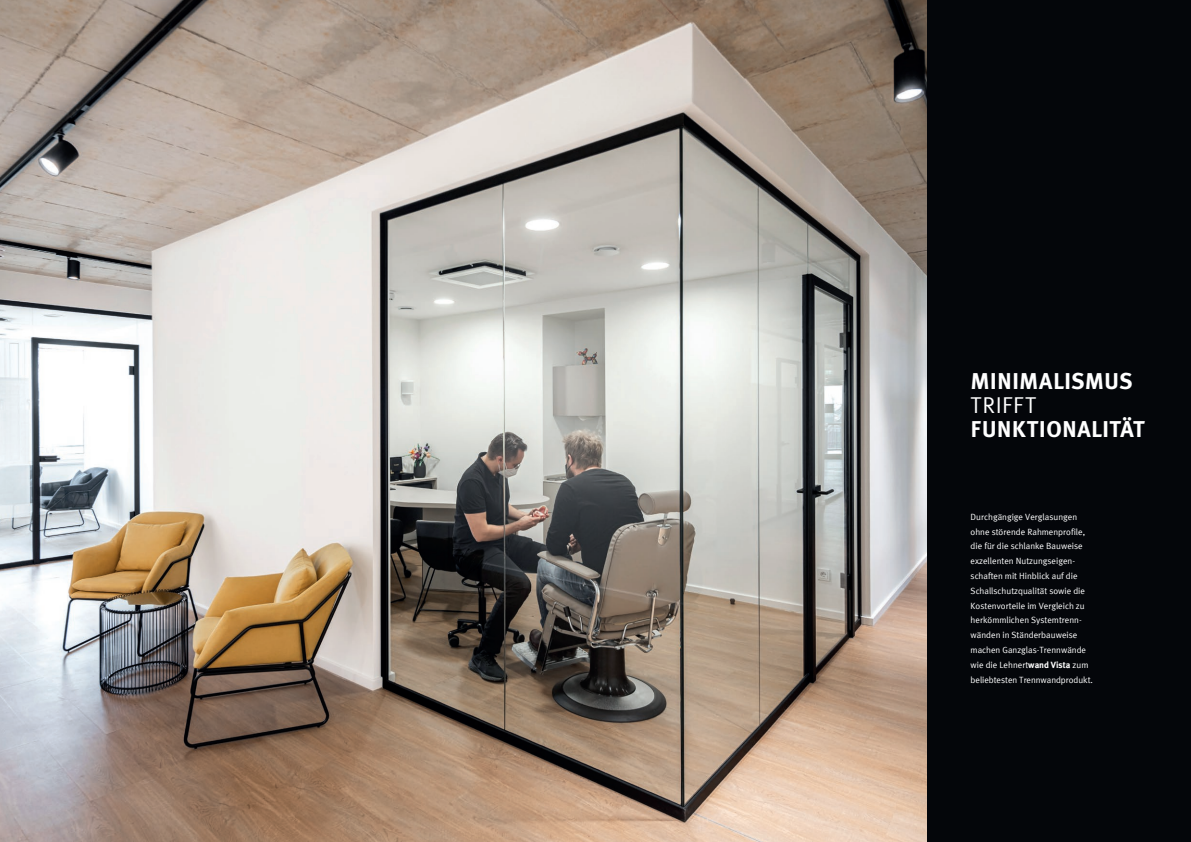
<style>
.page{position:relative;width:1191px;height:842px;background:#fff}
.page>*{position:absolute;margin:0;border:0;box-sizing:border-box;transform-origin:0 0}
.t1{font:700 22.9px "Meta Plus";letter-spacing:.005em;color:#fff}
.t2{font:22.9px "Meta Plus Normal";letter-spacing:.025em;color:#fff}
.t3{font:9px/14.8px "Meta Plus Normal";color:#fff}
.s1{font-family:"Meta Plus";font-weight:700}
</style>
<div class="page">
<img style="left:0;top:0;width:927px;height:842px">
<div style="left:927px;top:0;width:264px;height:842px;background:#04060a"></div>
<h1 class="t1" style="left:970px;top:368px;width:164px">MINIMALISMUS</h1>
<h1 class="t2" style="left:970px;top:392px;width:67px">TRIFFT</h1>
<h1 class="t1" style="left:970px;top:415px;width:176px">FUNKTIONALITÄT</h1>
<p class="t3" style="left:970px;top:509px;width:124px">Durchgängige Verglasungen ohne störende Rahmenprofile, die für die schlanke Bauweise exzellenten Nutzungseigen&shy;schaften mit Hinblick auf die<br>Schallschutzqualität sowie die<br>Kostenvorteile im Vergleich zu herkömmlichen Systemtrenn&shy;wänden in Ständerbauweise machen Ganzglas-Trennwände wie die Lehnert<span class="s1">wand Vista</span> zum beliebtesten Trennwandprodukt.</p>
</div>
